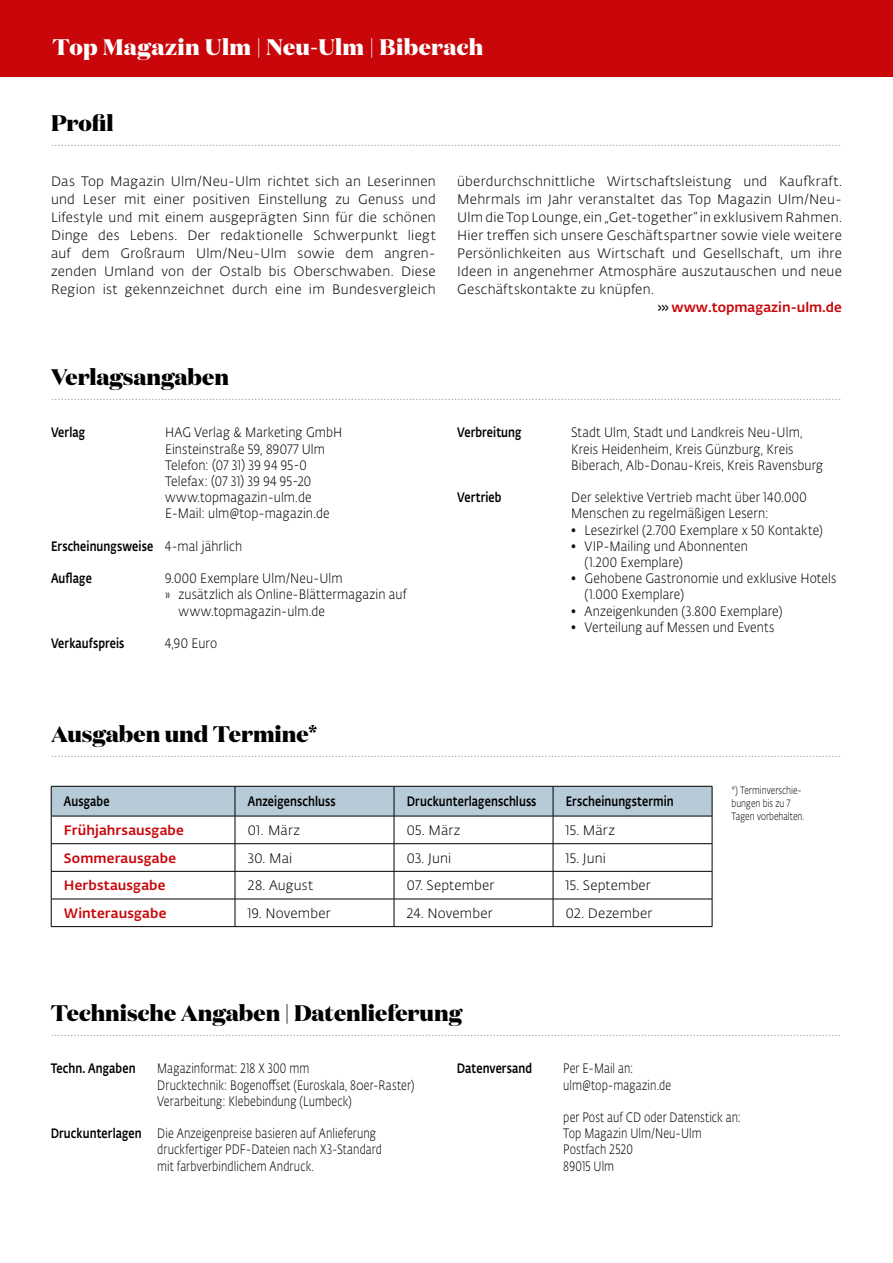
<style>
.page{position:relative;width:893px;height:1263px;background:#fff}
.page>*{position:absolute;margin:0;border:0;box-sizing:border-box;transform-origin:0 0}
.t1{font:800 22.5px "Domaine Display";color:#000}
.t2{font:800 22.5px "Domaine Display";letter-spacing:.02em;color:#fff}
.t3{font:300 15px "Fedra Sans Alt Std";color:#9c9d9d}
.t4{font:300 13.5px/18px "Fedra Sans Alt Std";letter-spacing:.01em;color:#000;text-align:justify}
.t5{font:300 13.5px/16.2px "Fedra Sans Alt Std";letter-spacing:.01em;color:#000;scale:.9 1}
.t6{font:300 13.5px/16.2px "Fedra Sans Alt Std";letter-spacing:.01em;color:#000;scale:.8 1}
.t7{font:500 13.5px "Fedra Sans Alt Std";letter-spacing:.01em;color:#000;scale:.8 1}
.t8{font:500 13.5px "Fedra Sans Alt Std";letter-spacing:.005em;color:#c9070a}
.t9{font:300 10.5px/12.6px "Fedra Sans Alt Std";color:#000;scale:.8 1}
.s1{color:#000}
.s2{font-weight:300}
.s3{font-weight:500}
</style>
<div class="page">
<div style="left:0;top:0;width:893px;height:77px;background:#c9070a"></div>
<svg style="left:51px;top:787px;width:661px;height:141px"></svg>
<hr style="left:51px;top:786px;width:184px;height:1px;background:#000">
<hr style="left:51px;top:786px;width:1px;height:30px;background:#000">
<hr style="left:235px;top:786px;width:159px;height:1px;background:#000">
<hr style="left:235px;top:786px;width:1px;height:30px;background:#000">
<hr style="left:394px;top:786px;width:159px;height:1px;background:#000">
<hr style="left:394px;top:786px;width:1px;height:30px;background:#000">
<hr style="left:553px;top:786px;width:159px;height:1px;background:#000">
<hr style="left:553px;top:786px;width:1px;height:30px;background:#000">
<hr style="left:712px;top:786px;width:1px;height:30px;background:#000">
<hr style="left:51px;top:816px;width:184px;height:1px;background:#000">
<hr style="left:235px;top:816px;width:159px;height:1px;background:#000">
<hr style="left:394px;top:816px;width:159px;height:1px;background:#000">
<hr style="left:553px;top:816px;width:159px;height:1px;background:#000">
<hr style="left:51px;top:843px;width:184px;height:1px;background:#000">
<hr style="left:235px;top:843px;width:159px;height:1px;background:#000">
<hr style="left:394px;top:843px;width:159px;height:1px;background:#000">
<hr style="left:553px;top:843px;width:159px;height:1px;background:#000">
<hr style="left:51px;top:871px;width:184px;height:1px;background:#000">
<hr style="left:235px;top:871px;width:159px;height:1px;background:#000">
<hr style="left:394px;top:871px;width:159px;height:1px;background:#000">
<hr style="left:553px;top:871px;width:159px;height:1px;background:#000">
<hr style="left:51px;top:899px;width:184px;height:1px;background:#000">
<svg style="left:51px;top:816px;width:1px;height:110px"></svg>
<hr style="left:235px;top:899px;width:159px;height:1px;background:#000">
<svg style="left:235px;top:816px;width:1px;height:110px"></svg>
<hr style="left:394px;top:899px;width:159px;height:1px;background:#000">
<svg style="left:394px;top:816px;width:1px;height:110px"></svg>
<hr style="left:553px;top:899px;width:159px;height:1px;background:#000">
<svg style="left:553px;top:816px;width:1px;height:110px"></svg>
<svg style="left:712px;top:816px;width:1px;height:110px"></svg>
<hr style="left:51px;top:926px;width:184px;height:1px;background:#000">
<hr style="left:235px;top:926px;width:159px;height:1px;background:#000">
<hr style="left:394px;top:926px;width:159px;height:1px;background:#000">
<hr style="left:553px;top:926px;width:159px;height:1px;background:#000">
<h1 class="t2" style="left:52px;top:32px;width:432px">Top Magazin Ulm | Neu-Ulm | Biberach</h1>
<h1 class="t1" style="left:51px;top:108px;width:64px">Profil</h1>
<p class="t3" style="left:51px;top:132px;width:792px">.....................................................................................................................................................................................................................................................</p>
<p class="t4" style="left:457px;top:172px;width:386px">überdurchschnittliche Wirtschaftsleistung und Kaufkraft.</p>
<p class="t4" style="left:457px;top:190px;width:386px">Mehrmals im Jahr veranstaltet das Top Magazin Ulm/Neu-</p>
<p class="t4" style="left:457px;top:208px;width:386px">Ulm die Top Lounge, ein „Get-together“ in exklusivem Rahmen.</p>
<p class="t4" style="left:457px;top:226px;width:386px">Hier treffen sich unsere Geschäftspartner sowie viele weitere</p>
<p class="t4" style="left:457px;top:244px;width:386px">Persönlichkeiten aus Wirtschaft und Gesellschaft, um ihre</p>
<p class="t4" style="left:457px;top:262px;width:386px">Ideen in angenehmer Atmosphäre auszutauschen und neue</p>
<p class="t4" style="left:457px;top:280px;width:198px">Geschäftskontakte zu knüpfen.</p>
<p class="t8" style="left:658px;top:299px;width:185px"><span class="s1">&gt;&gt;&gt;</span> www.topmagazin-ulm.de</p>
<p class="t4" style="left:51px;top:172px;width:386px">Das Top Magazin Ulm/Neu-Ulm richtet sich an Leserinnen und Leser mit einer positiven Einstellung zu Genuss und Lifestyle und mit einem ausgeprägten Sinn für die schönen Dinge des Lebens. Der redaktionelle Schwerpunkt liegt auf dem Großraum Ulm/Neu-Ulm sowie dem angren&shy;zenden Umland von der Ostalb bis Oberschwaben. Diese Region ist gekennzeichnet durch eine im Bundesvergleich</p>
<h1 class="t1" style="left:51px;top:362px;width:179px">Verlagsangaben</h1>
<p class="t3" style="left:51px;top:386px;width:792px">.....................................................................................................................................................................................................................................................</p>
<p class="t7" style="left:51px;top:424px;width:44px">Verlag</p>
<p class="t5" style="left:165px;top:425px;width:199px">HAG Verlag &amp; Marketing GmbH<br>Einsteinstraße 59, 89077 Ulm<br>Telefon: (07 31) 39 94 95-0<br>Telefax: (07 31) 39 94 95-20 www.topmagazin-ulm.de<br>E-Mail: ulm@top-magazin.de</p>
<p class="t7" style="left:51px;top:538px;width:241px">Erscheinungsweise <span class="s2">4-mal jährlich</span></p>
<p class="t7" style="left:51px;top:570px;width:53px">Auflage</p>
<p class="t5" style="left:165px;top:571px;width:199px">9.000 Exemplare Ulm/Neu-Ulm</p>
<p class="t5" style="left:165px;top:587px;width:270px">» zusätzlich als Online-Blättermagazin auf</p>
<p class="t5" style="left:179px;top:603px;width:164px">www.topmagazin-ulm.de</p>
<p class="t7" style="left:51px;top:635px;width:93px">Verkaufspreis</p>
<p class="t5" style="left:165px;top:635px;width:59px">4,90 Euro</p>
<p class="t7" style="left:457px;top:424px;width:82px">Verbreitung</p>
<p class="t5" style="left:571px;top:425px;width:282px">Stadt Ulm, Stadt und Landkreis Neu-Ulm,<br>Kreis Heidenheim, Kreis Günzburg, Kreis<br>Biberach, Alb-Donau-Kreis, Kreis Ravensburg</p>
<p class="t7" style="left:457px;top:489px;width:57px">Vertrieb</p>
<p class="t5" style="left:571px;top:490px;width:263px">Der selektive Vertrieb macht über 140.000<br>Menschen zu regelmäßigen Lesern:</p>
<p class="t5" style="left:571px;top:522px;width:281px">• Lesezirkel (2.700 Exemplare x 50 Kontakte)</p>
<p class="t5" style="left:585px;top:538px;width:183px;text-indent:-13px">• VIP-Mailing und Abonnenten (1.200 Exemplare)</p>
<p class="t5" style="left:585px;top:571px;width:281px;text-indent:-13px">• Gehobene Gastronomie und exklusive Hotels (1.000 Exemplare)</p>
<p class="t5" style="left:571px;top:603px;width:236px">• Anzeigenkunden (3.800 Exemplare)</p>
<p class="t5" style="left:571px;top:619px;width:227px">• Verteilung auf Messen und Events</p>
<h1 class="t1" style="left:51px;top:719px;width:268px">Ausgaben und Termine*</h1>
<p class="t3" style="left:51px;top:743px;width:792px">.....................................................................................................................................................................................................................................................</p>
<p class="t7" style="left:64px;top:793px;width:59px">Ausgabe</p>
<p class="t7" style="left:248px;top:793px;width:111px">Anzeigenschluss</p>
<p class="t7" style="left:407px;top:793px;width:164px">Druckunterlagenschluss</p>
<p class="t7" style="left:566px;top:793px;width:136px">Erscheinungstermin</p>
<p class="t8" style="left:64px;top:822px;width:121px">Frühjahrsausgabe</p>
<p class="t4" style="left:248px;top:822px;width:54px">01. März</p>
<p class="t4" style="left:407px;top:822px;width:55px">05. März</p>
<p class="t4" style="left:566px;top:822px;width:51px">15. März</p>
<p class="t8" style="left:64px;top:850px;width:114px">Sommerausgabe</p>
<p class="t4" style="left:248px;top:849px;width:46px">30. Mai</p>
<p class="t4" style="left:407px;top:849px;width:46px">03. Juni</p>
<p class="t4" style="left:566px;top:849px;width:42px">15. Juni</p>
<p class="t8" style="left:64px;top:877px;width:103px">Herbstausgabe</p>
<p class="t4" style="left:248px;top:877px;width:67px">28. August</p>
<p class="t4" style="left:407px;top:877px;width:89px">07. September</p>
<p class="t4" style="left:566px;top:877px;width:87px">15. September</p>
<p class="t8" style="left:64px;top:905px;width:104px">Winterausgabe</p>
<p class="t4" style="left:248px;top:904px;width:84px">19. November</p>
<p class="t4" style="left:407px;top:904px;width:87px">24. November</p>
<p class="t4" style="left:566px;top:904px;width:88px">02. Dezember</p>
<p class="t9" style="left:731px;top:784px;width:92px">*) Terminverschie&shy;bungen bis zu 7<br>Tagen vorbehalten.</p>
<h1 class="t1" style="left:51px;top:998px;width:413px">Technische Angaben | Datenlieferung</h1>
<p class="t3" style="left:51px;top:1021px;width:792px">.....................................................................................................................................................................................................................................................</p>
<p class="t7" style="left:51px;top:1060px;width:108px">Techn. Angaben</p>
<p class="t6" style="left:157px;top:1061px;width:323px">Magazinformat: 218 X 300 mm<br>Drucktechnik: Bogenoffset (Euroskala, 80er-Raster)<br>Verarbeitung: Klebebindung (Lumbeck)</p>
<p class="t6" style="left:157px;top:1125px;width:282px;text-indent:-106px"><span class="s3">Druckunterlagen</span> Die Anzeigenpreise basieren auf Anlieferung druckfertiger PDF-Dateien nach X3-Standard mit farbverbindlichem Andruck.</p>
<p class="t7" style="left:457px;top:1060px;width:96px">Datenversand</p>
<p class="t6" style="left:563px;top:1061px;width:136px">Per E-Mail an: ulm@top-magazin.de</p>
<p class="t6" style="left:563px;top:1109px;width:224px">per Post auf CD oder Datenstick an:<br>Top Magazin Ulm/Neu-Ulm<br>Postfach 2520<br>89015 Ulm</p>
</div>
